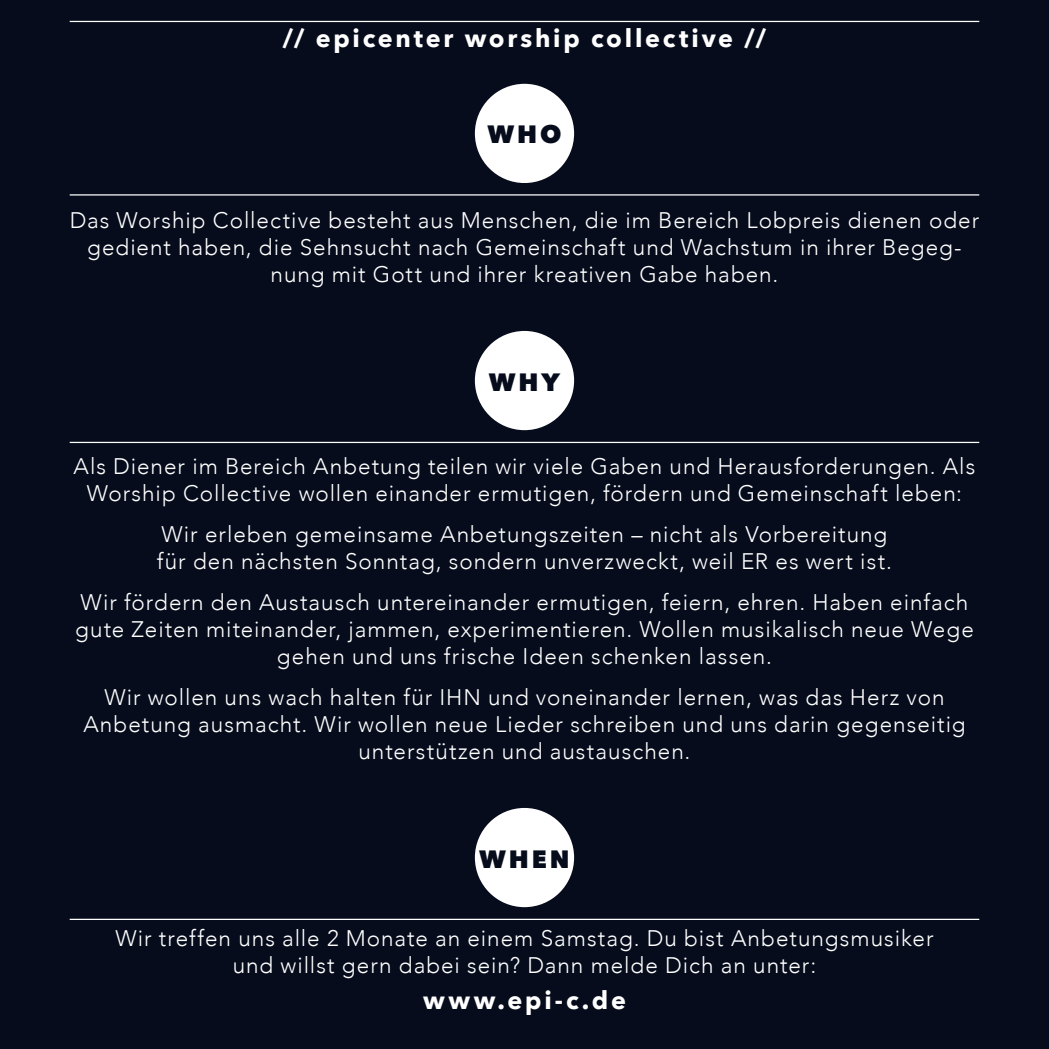
<style>
.page{position:relative;width:1049px;height:1049px;background:#060c1c}
.page>*{position:absolute;margin:0;border:0;box-sizing:border-box;transform-origin:0 0}
.t1{font:700 25px "Avenir Next";letter-spacing:.11em;color:#fff}
.t2{font:800 25px "Avenir Next";letter-spacing:.11em;color:#060c1c}
.t3{font:300 22.5px/27px "Avenir";letter-spacing:.045em;color:#fff;text-align:center}
</style>
<div class="page">
<div style="left:475px;top:331px;width:99px;height:99px;background:#fff;border-radius:50%"></div>
<div style="left:475px;top:84px;width:99px;height:99px;background:#fff;border-radius:50%"></div>
<div style="left:475px;top:808px;width:99px;height:99px;background:#fff;border-radius:50%"></div>
<hr style="left:70px;top:194px;width:909px;height:2px;background:#fff">
<hr style="left:70px;top:442px;width:909px;height:1px;background:#fff">
<hr style="left:70px;top:919px;width:909px;height:1px;background:#fff">
<hr style="left:70px;top:21px;width:909px;height:1px;background:#fff">
<p class="t1" style="left:283px;top:17px;width:485px">// epicenter worship collective //</p>
<p class="t2" style="left:487px;top:119px;width:75px">WHO</p>
<p class="t3" style="left:70px;top:206px;width:911px">Das Worship Collective besteht aus Menschen, die im Bereich Lobpreis dienen oder gedient haben, die Sehnsucht nach Gemeinschaft und Wachstum in ihrer Begeg&shy;nung mit Gott und ihrer kreativen Gabe haben.</p>
<p class="t2" style="left:489px;top:366px;width:73px">WHY</p>
<p class="t3" style="left:74px;top:452px;width:903px">Als Diener im Bereich Anbetung teilen wir viele Gaben und Herausforderungen. Als<br>Worship Collective wollen einander ermutigen, fördern und Gemeinschaft leben:</p>
<p class="t3" style="left:157px;top:521px;width:736px;text-align:left">Wir erleben gemeinsame Anbetungszeiten – nicht als Vorbereitung für den nächsten Sonntag, sondern unverzweckt, weil ER es wert ist.</p>
<p class="t3" style="left:75px;top:589px;width:900px">Wir fördern den Austausch untereinander ermutigen, feiern, ehren. Haben einfach gute Zeiten miteinander, jammen, experimentieren. Wollen musikalisch neue Wege gehen und uns frische Ideen schenken lassen.</p>
<p class="t3" style="left:83px;top:684px;width:884px">Wir wollen uns wach halten für IHN und voneinander lernen, was das Herz von<br>Anbetung ausmacht. Wir wollen neue Lieder schreiben und uns darin gegenseitig unterstützen und austauschen.</p>
<p class="t2" style="left:479px;top:843px;width:92px">WHEN</p>
<p class="t3" style="left:115px;top:925px;width:819px">Wir treffen uns alle 2 Monate an einem Samstag. Du bist Anbetungsmusiker und willst gern dabei sein? Dann melde Dich an unter:</p>
<p class="t1" style="left:423px;top:978px;width:204px">www.epi-c.de</p>
</div>
